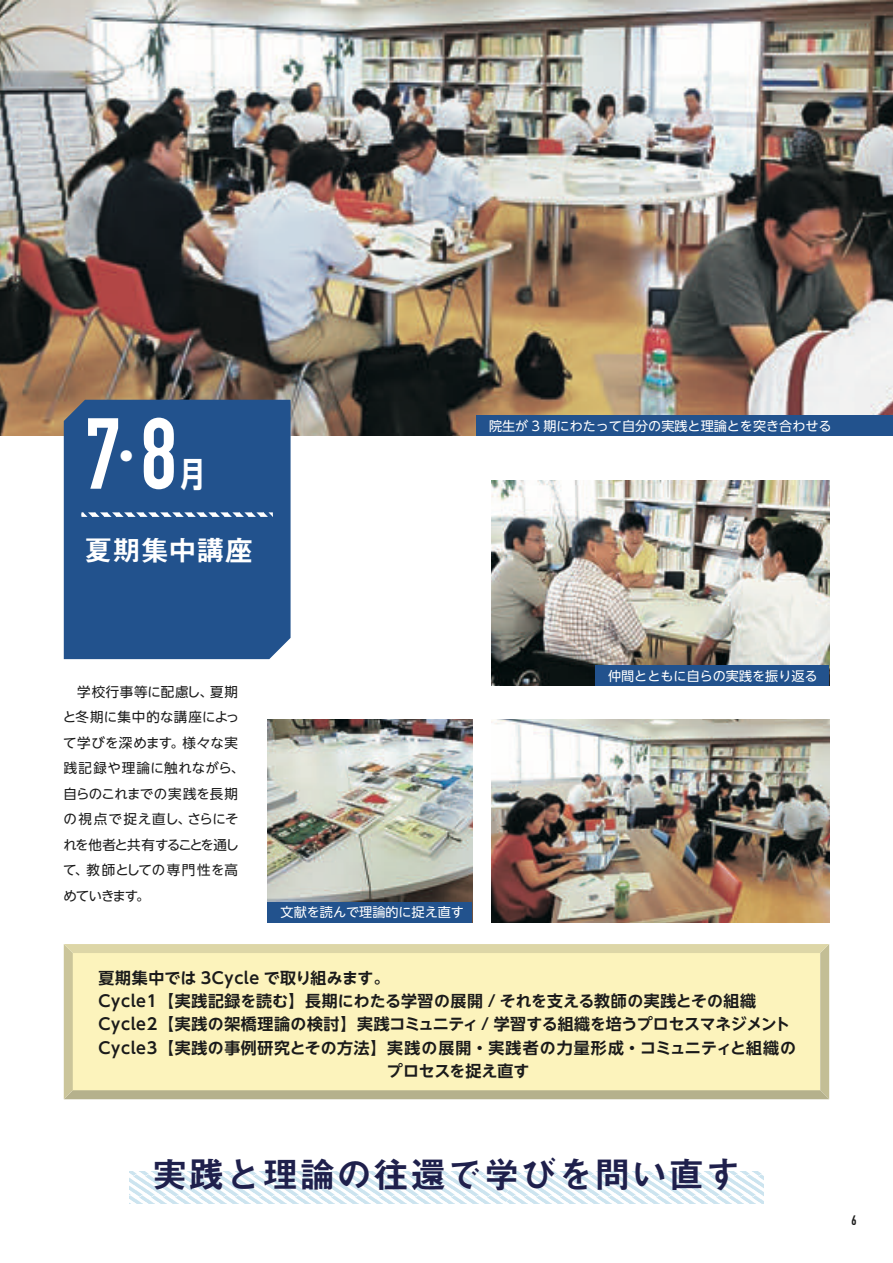
<style>
.page{position:relative;width:893px;height:1263px;background:#fff}
.page>*{position:absolute;margin:0;border:0;box-sizing:border-box;transform-origin:0 0}
.t1{font:99px "DIN Engschrift Std";color:#fff}
.t2{font:42.45px "UD Shin Go C Osez Pr 6 N De B";color:#fff}
.t3{font:36px "Midashi Go Pr 5 MB31";letter-spacing:.025em;color:#1f204c}
.t4{font:34.5px "UD Shin Go C Osez Pr 6 N De B";color:#fff}
.t5{font:28.5px "Midashi Go Upr MB31";letter-spacing:-.015em;color:#fff}
.t6{font:700 15.9px "UD Shin Go NT Pro De";letter-spacing:.03em;color:#1a1a1a}
.t7{font:700 15.9px "UD Shin Go NT Pro De";color:#1a1a1a}
.t8{font:700 15.9px "UD Shin Go NT Pro De";letter-spacing:-.005em;color:#1a1a1a}
.t9{font:13.5px/25.5px "UD Shin Go NT Pro";letter-spacing:.01em;color:#1a1a1a}
.t10{font:13.5px "DIN Engschrift Std";color:#1a1a1a}
.t11{font:13.05px "UD Shin Go NT Pro";color:#fff}
</style>
<div class="page">
<svg style="left:130px;top:1172px;width:633px;height:31px"></svg>
<img style="left:491px;top:720px;width:338px;height:203px">
<img style="left:491px;top:480px;width:338px;height:206px">
<img style="left:0;top:0;width:893px;height:436px">
<img style="left:268px;top:720px;width:204px;height:182px">
<div style="left:64px;top:400px;width:227px;height:259px;background:#22528d"></div>
<svg style="left:81px;top:512px;width:192px;height:5px"></svg>
<svg style="left:64px;top:944px;width:765px;height:155px;background:#f5ecb7"></svg>
<div style="left:595px;top:665px;width:234px;height:21px;background:#22528d"></div>
<div style="left:268px;top:902px;width:204px;height:21px;background:#22528d"></div>
<div style="left:476px;top:415px;width:417px;height:21px;background:#22528d"></div>
<h1 class="t1" style="left:85px;top:396px;width:94px">78</h1>
<h2 class="t2" style="left:111px;top:422px;width:31px">・</h2>
<h3 class="t4" style="left:181px;top:446px;width:26px">月</h3>
<h3 class="t5" style="left:84px;top:528px;width:171px">夏期集中講座</h3>
<p class="t11" style="left:489px;top:415px;width:344px">院生が 3 期にわたって自分の実践と理論とを突き合わせる</p>
<p class="t9" style="left:63px;top:678px;width:183px;text-indent:14px">学校行事等に配慮し、夏期と冬期に集中的な講座によって学びを深めます。様々な実践記録や理論に触れながら、自らのこれまでの実践を長期の視点で捉え直し、さらにそれを他者と共有することを通して、教師としての専門性を高めていきます。</p>
<p class="t11" style="left:281px;top:902px;width:185px">文献を読んで理論的に捉え直す</p>
<p class="t11" style="left:608px;top:665px;width:211px">仲間とともに自らの実践を振り返る</p>
<p class="t6" style="left:99px;top:965px;width:292px">夏期集中では 3Cycle で取り組みます。</p>
<p class="t6" style="left:99px;top:988px;width:659px">Cycle1【実践記録を読む】長期にわたる学習の展開 / それを支える教師の実践とその組織</p>
<p class="t7" style="left:99px;top:1011px;width:693px">Cycle2【実践の架橋理論の検討】実践コミュニティ/ 学習する組織を培うプロセスマネジメント</p>
<p class="t6" style="left:99px;top:1035px;width:699px">Cycle3【実践の事例研究とその方法】 実践の展開・実践者の力量形成・コミュニティと組織の</p>
<p class="t8" style="left:387px;top:1058px;width:144px">プロセスを捉え直す</p>
<h3 class="t3" style="left:152px;top:1146px;width:591px">実践と理論の往還で学びを問い直す</h3>
<p class="t10" style="left:851px;top:1213px;width:7px">6</p>
</div>
